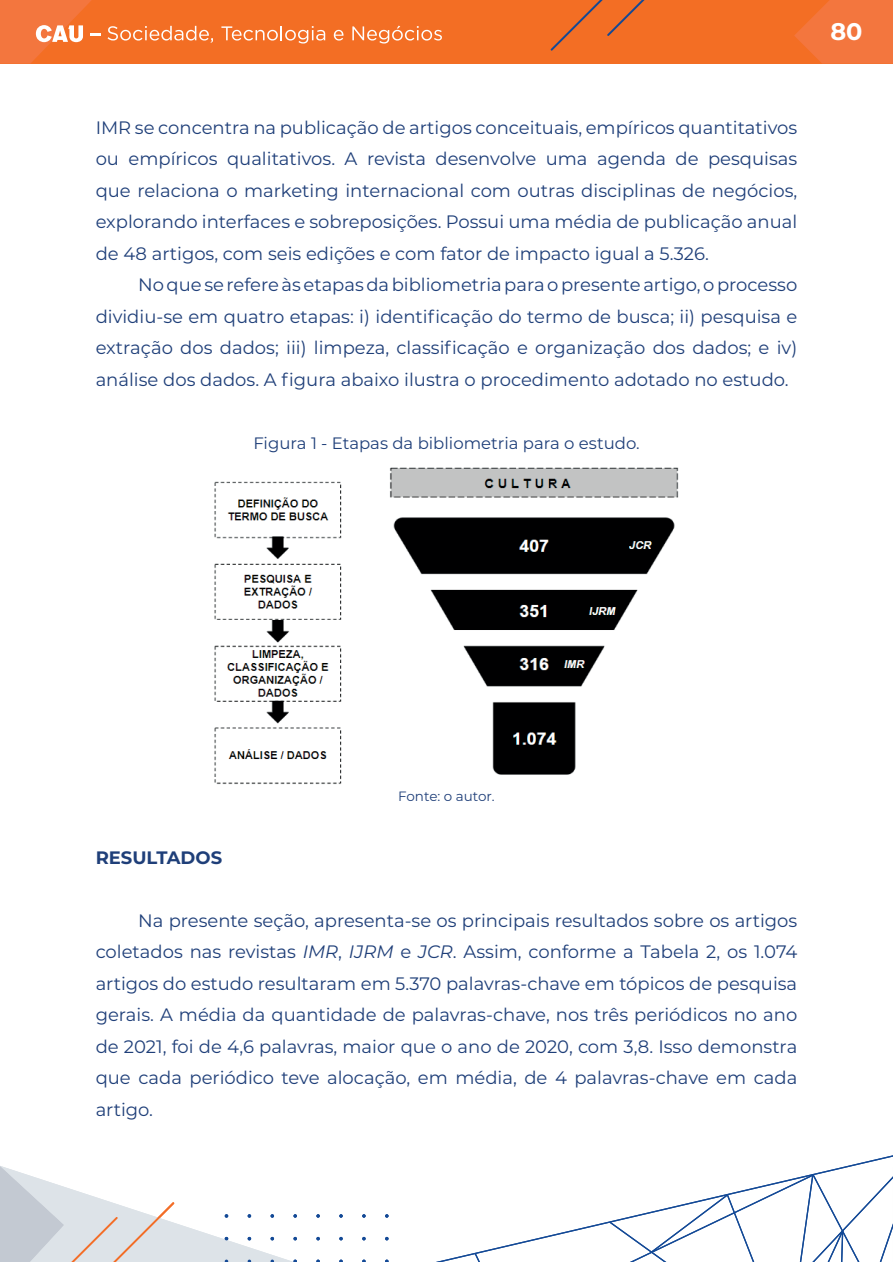
<style>
.page{position:relative;width:893px;height:1263px;background:#fff}
.page>*{position:absolute;margin:0;border:0;box-sizing:border-box;transform-origin:0 0}
.t1{font:700 24px "Montserrat";color:#fff}
.t2{font:18px/31.5px "Montserrat";color:#1f3f79;text-align:justify}
.t3{font:700 18px "Montserrat";color:#1f3f79}
.t4{font:16.5px "Montserrat";color:#1f3f79}
.t5{font:13.5px "Montserrat";color:#1f3f79}
.s1{font-style:italic}
</style>
<div class="page">
<div style="left:0;top:0;width:893px;height:64px;background:#f36e24"></div>
<svg style="left:550px;top:0;width:95px;height:51px"></svg>
<svg style="left:316px;top:1214px;width:4px;height:4px"></svg>
<svg style="left:339px;top:1214px;width:4px;height:4px"></svg>
<svg style="left:362px;top:1214px;width:4px;height:4px"></svg>
<svg style="left:385px;top:1214px;width:4px;height:4px"></svg>
<svg style="left:316px;top:1237px;width:4px;height:3px"></svg>
<svg style="left:339px;top:1237px;width:4px;height:3px"></svg>
<svg style="left:362px;top:1237px;width:4px;height:3px"></svg>
<svg style="left:385px;top:1237px;width:4px;height:3px"></svg>
<svg style="left:0;top:1166px;width:297px;height:96px"></svg>
<svg style="left:108px;top:26px;width:105px;height:17px"></svg>
<svg style="left:221px;top:26px;width:104px;height:18px"></svg>
<svg style="left:334px;top:30px;width:9px;height:11px"></svg>
<svg style="left:352px;top:26px;width:90px;height:18px"></svg>
<svg style="left:0;top:0;width:100px;height:64px"></svg>
<svg style="left:794px;top:0;width:99px;height:64px"></svg>
<svg style="left:475px;top:1155px;width:418px;height:107px"></svg>
<img style="left:214px;top:467px;width:465px;height:318px">
<p class="t2" style="left:96px;top:111px;width:703px">IMR se concentra na publicação de artigos conceituais, empíricos quantitativos ou empíricos qualitativos. A revista desenvolve uma agenda de pesquisas que relaciona o marketing internacional com outras disciplinas de negócios, explorando interfaces e sobreposições. Possui uma média de publicação anual de 48 artigos, com seis edições e com fator de impacto igual a 5.326.</p>
<p class="t2" style="left:96px;top:268px;width:703px;text-indent:43px">No que se refere às etapas da bibliometria para o presente artigo, o processo dividiu-se em quatro etapas: i) identificação do termo de busca; ii) pesquisa e extração dos dados; iii) limpeza, classificação e organização dos dados; e iv) análise dos dados. A figura abaixo ilustra o procedimento adotado no estudo.</p>
<p class="t4" style="left:253px;top:431px;width:388px">Figura 1 - Etapas da bibliometria para o estudo.</p>
<h1 class="t1" style="left:830px;top:14px;width:34px">80</h1>
<p class="t3" style="left:96px;top:844px;width:128px">RESULTADOS</p>
<p class="t5" style="left:398px;top:786px;width:98px">Fonte: o autor.</p>
<p class="t2" style="left:96px;top:904px;width:703px;text-indent:43px">Na presente seção, apresenta-se os principais resultados sobre os artigos coletados nas revistas <span class="s1">IMR</span>, <span class="s1">IJRM</span> e <span class="s1">JCR</span>. Assim, conforme a Tabela 2, os 1.074 artigos do estudo resultaram em 5.370 palavras-chave em tópicos de pesquisa gerais. A média da quantidade de palavras-chave, nos três periódicos no ano de 2021, foi de 4,6 palavras, maior que o ano de 2020, com 3,8. Isso demonstra que cada periódico teve alocação, em média, de 4 palavras-chave em cada artigo.</p>
</div>
